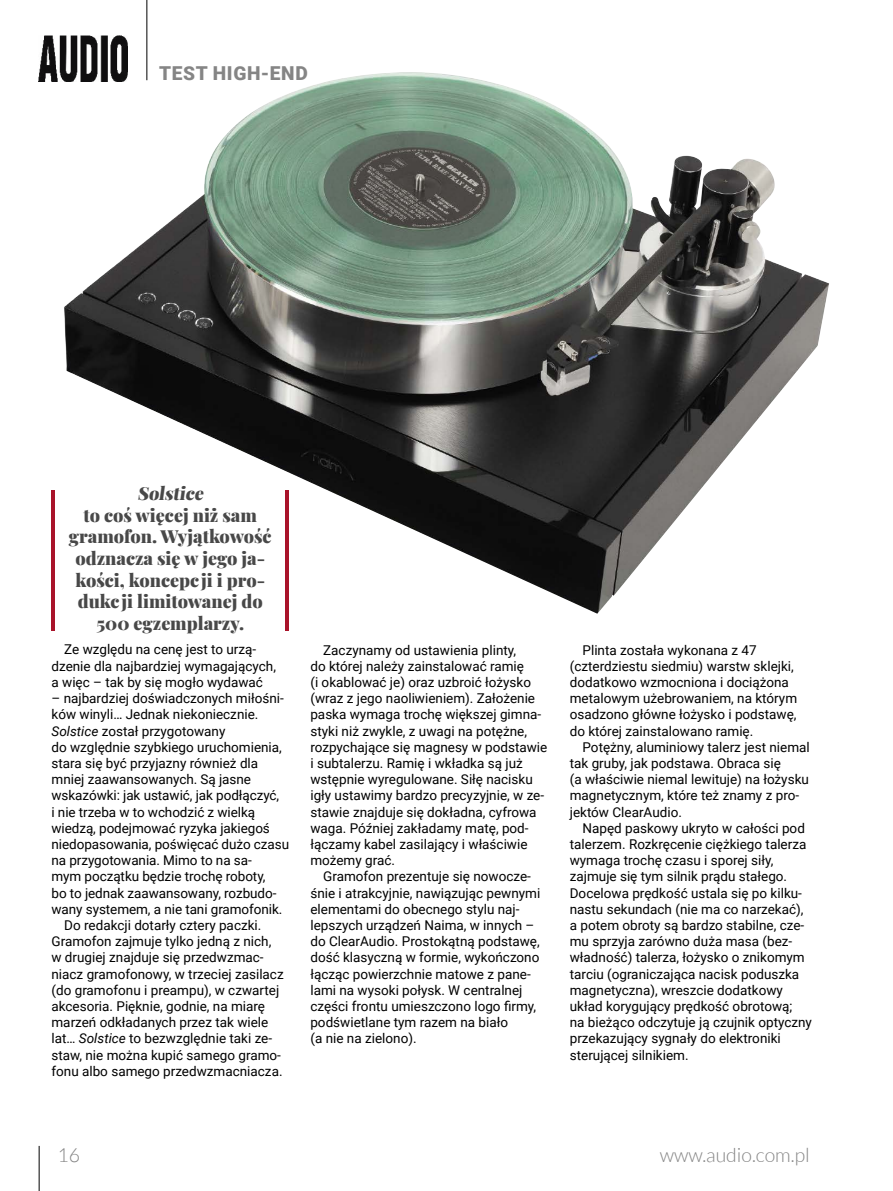
<style>
.page{position:relative;width:893px;height:1191px;background:#fff}
.page>*{position:absolute;margin:0;border:0;box-sizing:border-box;transform-origin:0 0}
.t1{font:300 19.5px "Lato";color:#858585}
.t2{font:900 19.2px "Roboto";letter-spacing:.035em;color:#858585}
.t3{font:900 18px/21.6px "Playfair Display";color:#484848;text-align:center}
.t4{font:13.5px/16.2px "Roboto";color:#000}
.s1{font-style:italic}
</style>
<div class="page">
<hr style="left:147px;top:0;width:1px;height:80px;background:#000">
<img style="left:39px;top:35px;width:89px;height:46px">
<hr style="left:39px;top:1145px;width:1px;height:46px;background:#000">
<img style="left:64px;top:72px;width:765px;height:541px">
<hr style="left:51px;top:490px;width:4px;height:141px;background:#a9132a">
<hr style="left:285px;top:490px;width:4px;height:141px;background:#a9132a">
<h2 class="t2" style="left:159px;top:60px;width:150px">TEST HIGH-END</h2>
<h3 class="t3" style="left:69px;top:481px;width:204px">Solstice<br>to coś więcej niż sam gramofon. Wyjątkowość odznacza się w jego ja&shy;kości, koncepcji i pro&shy;dukcji limitowanej do<br>500 egzemplarzy.</h3>
<p class="t4" style="left:51px;top:641px;width:226px;text-indent:13px">Ze względu na cenę jest to urzą&shy;dzenie dla najbardziej wymagających, a więc – tak by się mogło wydawać</p>
<p class="t4" style="left:51px;top:689px;width:234px">– najbardziej doświadczonych miłośni-</p>
<p class="t4" style="left:51px;top:706px;width:208px">ków winyli… Jednak niekoniecznie.</p>
<p class="t4" style="left:51px;top:722px;width:175px"><span class="s1">Solstice</span> został przygotowany</p>
<p class="t4" style="left:51px;top:738px;width:232px">do względnie szybkiego uruchomienia,</p>
<p class="t4" style="left:51px;top:754px;width:208px">stara się być przyjazny również dla</p>
<p class="t4" style="left:51px;top:770px;width:201px">mniej zaawansowanych. Są jasne</p>
<p class="t4" style="left:51px;top:787px;width:229px">wskazówki: jak ustawić, jak podłączyć,</p>
<p class="t4" style="left:51px;top:803px;width:205px">i nie trzeba w to wchodzić z wielką</p>
<p class="t4" style="left:51px;top:819px;width:220px">wiedzą, podejmować ryzyka jakiegoś</p>
<p class="t4" style="left:51px;top:835px;width:239px">niedopasowania, poświęcać dużo czasu</p>
<p class="t4" style="left:51px;top:851px;width:202px">na przygotowania. Mimo to na sa-</p>
<p class="t4" style="left:51px;top:868px;width:216px">mym początku będzie trochę roboty,</p>
<p class="t4" style="left:51px;top:884px;width:226px">bo to jednak zaawansowany, rozbudo-</p>
<p class="t4" style="left:51px;top:900px;width:232px">wany systemem, a nie tani gramofonik.</p>
<p class="t4" style="left:64px;top:916px;width:199px">Do redakcji dotarły cztery paczki.</p>
<p class="t4" style="left:51px;top:932px;width:221px">Gramofon zajmuje tylko jedną z nich,</p>
<p class="t4" style="left:51px;top:949px;width:214px">w drugiej znajduje się przedwzmac-</p>
<p class="t4" style="left:51px;top:965px;width:234px">niacz gramofonowy, w trzeciej zasilacz</p>
<p class="t4" style="left:51px;top:981px;width:229px">(do gramofonu i preampu), w czwartej</p>
<p class="t4" style="left:51px;top:997px;width:215px">akcesoria. Pięknie, godnie, na miarę</p>
<p class="t4" style="left:51px;top:1013px;width:218px">marzeń odkładanych przez tak wiele</p>
<p class="t4" style="left:51px;top:1030px;width:222px">lat… <span class="s1">Solstice</span> to bezwzględnie taki ze-</p>
<p class="t4" style="left:51px;top:1046px;width:231px">staw, nie można kupić samego gramo-</p>
<p class="t4" style="left:51px;top:1062px;width:233px">fonu albo samego przedwzmacniacza.</p>
<p class="t4" style="left:310px;top:641px;width:238px;text-indent:13px">Zaczynamy od ustawienia plinty,<br>do której należy zainstalować ramię<br>(i okablować je) oraz uzbroić łożysko (wraz z jego naoliwieniem). Założenie paska wymaga trochę większej gimna&shy;styki niż zwykle, z uwagi na potężne, rozpychające się magnesy w podstawie i subtalerzu. Ramię i wkładka są już wstępnie wyregulowane. Siłę nacisku igły ustawimy bardzo precyzyjnie, w ze&shy;stawie znajduje się dokładna, cyfrowa waga. Później zakładamy matę, pod&shy;łączamy kabel zasilający i właściwie możemy grać.</p>
<p class="t4" style="left:310px;top:868px;width:231px;text-indent:13px">Gramofon prezentuje się nowocze&shy;śnie i atrakcyjnie, nawiązując pewnymi elementami do obecnego stylu naj&shy;lepszych urządzeń Naima, w innych – do ClearAudio. Prostokątną podstawę, dość klasyczną w formie, wykończono łącząc powierzchnie matowe z pane&shy;lami na wysoki połysk. W centralnej części frontu umieszczono logo firmy, podświetlane tym razem na biało<br>(a nie na zielono).</p>
<p class="t4" style="left:570px;top:641px;width:229px;text-indent:13px">Plinta została wykonana z 47 (czterdziestu siedmiu) warstw sklejki, dodatkowo wzmocniona i dociążona metalowym użebrowaniem, na którym osadzono główne łożysko i podstawę, do której zainstalowano ramię.</p>
<p class="t4" style="left:570px;top:738px;width:241px;text-indent:13px">Potężny, aluminiowy talerz jest niemal tak gruby, jak podstawa. Obraca się<br>(a właściwie niemal lewituje) na łożysku magnetycznym, które też znamy z pro&shy;jektów ClearAudio.</p>
<p class="t4" style="left:570px;top:819px;width:244px;text-indent:13px">Napęd paskowy ukryto w całości pod talerzem. Rozkręcenie ciężkiego talerza wymaga trochę czasu i sporej siły, zajmuje się tym silnik prądu stałego.<br>Docelowa prędkość ustala się po kilku&shy;nastu sekundach (nie ma co narzekać), a potem obroty są bardzo stabilne, cze&shy;mu sprzyja zarówno duża masa (bez&shy;władność) talerza, łożysko o znikomym tarciu (ograniczająca nacisk poduszka magnetyczna), wreszcie dodatkowy układ korygujący prędkość obrotową;<br>na bieżąco odczytuje ją czujnik optyczny przekazujący sygnały do elektroniki sterującej silnikiem.</p>
<h1 class="t1" style="left:57px;top:1144px;width:24px">16</h1>
<h1 class="t1" style="left:660px;top:1144px;width:151px">www.audio.com.pl</h1>
</div>
